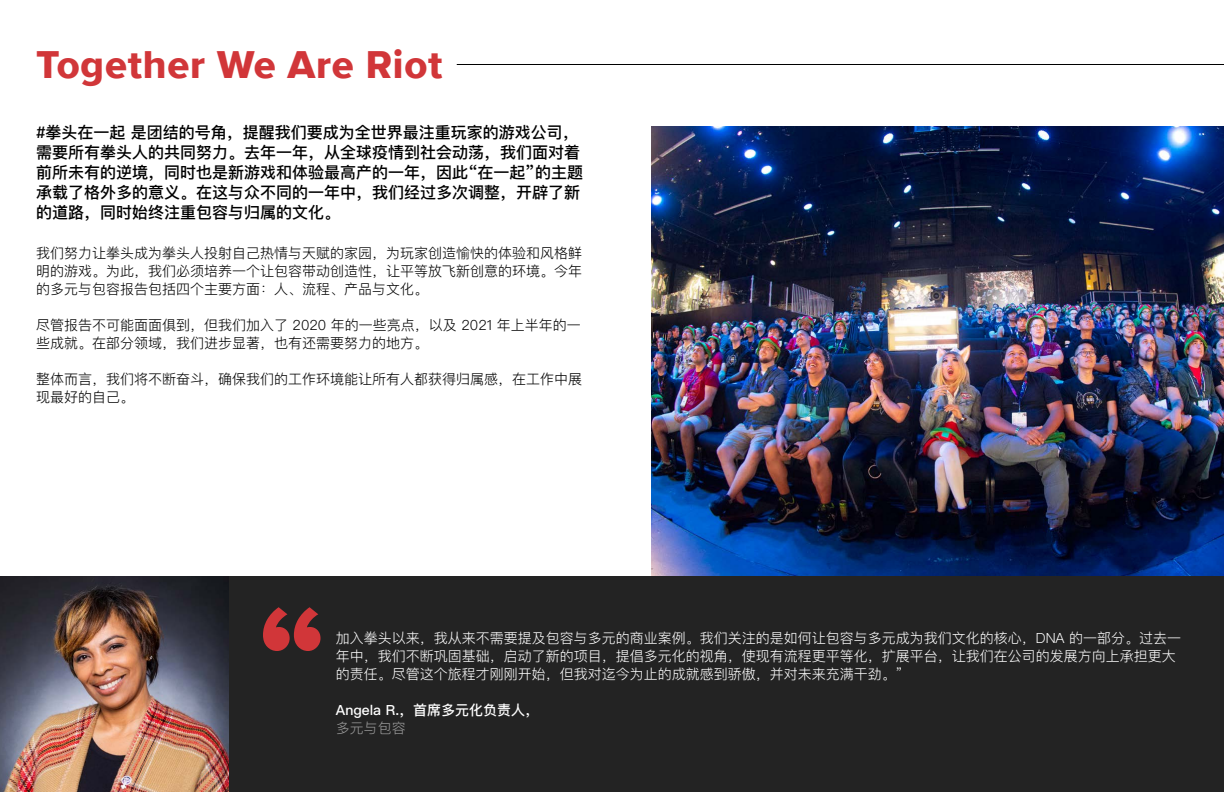
<style>
.page{position:relative;width:1224px;height:792px;background:#fff}
.page>*{position:absolute;margin:0;border:0;box-sizing:border-box;transform-origin:0 0}
.t1{font:137.3px "Proxima Nova Extrabld";color:#d13639}
.t2{font:40px "Proxima Nova Extrabld";letter-spacing:.02em;color:#d13639}
.t3{font:500 16px/20px "Ping Fang SC";color:#000}
.t4{font:300 14px/18px "Ping Fang SC";color:#000}
.t5{font:300 14px/18px "Ping Fang SC";color:#fff}
.t6{font:500 14px "Ping Fang SC";color:#fff}
.t7{font:300 14px "Ping Fang SC";color:#999}
</style>
<div class="page">
<img style="left:652px;top:126px;width:572px;height:450px">
<div style="left:0;top:576px;width:1224px;height:216px;background:#232323"></div>
<hr style="left:457px;top:64px;width:767px;height:1px;background:#000">
<img style="left:0;top:576px;width:228px;height:216px">
<h2 class="t2" style="left:36px;top:35px;width:408px">Together We Are Riot</h2>
<p class="t3" style="left:36px;top:122px;width:549px">#拳头在一起 是团结的号角，提醒我们要成为全世界最注重玩家的游戏公司，需要所有拳头人的共同努力。去年一年，从全球疫情到社会动荡，我们面对着前所未有的逆境，同时也是新游戏和体验最高产的一年，因此“在一起”的主题承载了格外多的意义。在这与众不同的一年中，我们经过多次调整，开辟了新的道路，同时始终注重包容与归属的文化。</p>
<p class="t4" style="left:36px;top:243px;width:547px;text-align:justify">我们努力让拳头成为拳头人投射自己热情与天赋的家园，为玩家创造愉快的体验和风格鲜明的游戏。为此，我们必须培养一个让包容带动创造性，让平等放飞新创意的环境。今年的多元与包容报告包括四个主要方面：人、流程、产品与文化。</p>
<p class="t4" style="left:36px;top:315px;width:546px">尽管报告不可能面面俱到，但我们加入了 2020 年的一些亮点，以及 2021 年上半年的一些成就。在部分领域，我们进步显著，也有还需要努力的地方。</p>
<p class="t4" style="left:36px;top:369px;width:547px">整体而言，我们将不断奋斗，确保我们的工作环境能让所有人都获得归属感，在工作中展现最好的自己。</p>
<h1 class="t1" style="left:258px;top:552px;width:69px">“</h1>
<p class="t5" style="left:336px;top:629px;width:847px">加入拳头以来，我从来不需要提及包容与多元的商业案例。我们关注的是如何让包容与多元成为我们文化的核心，DNA 的一部分。过去一年中，我们不断巩固基础，启动了新的项目，提倡多元化的视角，使现有流程更平等化，扩展平台，让我们在公司的发展方向上承担更大的责任。尽管这个旅程才刚刚开始，但我对迄今为止的成就感到骄傲，并对未来充满干劲。”</p>
<p class="t6" style="left:336px;top:702px;width:205px">Angela R.，首席多元化负责人，</p>
<p class="t7" style="left:336px;top:720px;width:71px">多元与包容</p>
</div>
